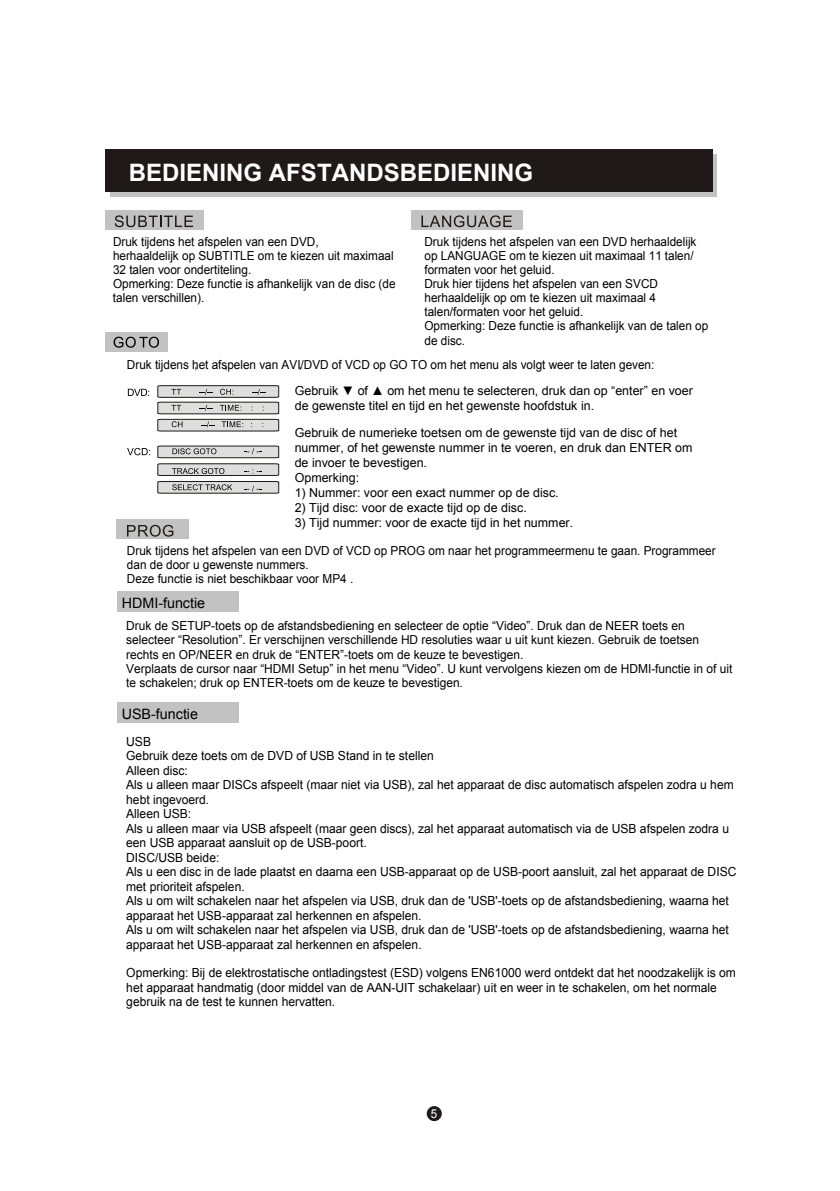
<style>
.page{position:relative;width:840px;height:1191px;background:#fff}
.page>*{position:absolute;margin:0;border:0;box-sizing:border-box;transform-origin:0 0}
.t1{font:700 24px "Arial";color:#fff}
.t2{font:14.4px "Arial";color:#000}
.t3{font:12.6px/14.4px "Arial";color:#000;scale:.96 1}
.t4{font:12.4px/14.2px "Arial";color:#000;scale:.95 1}
.t5{font:12.4px/14.4px "Arial";color:#000;scale:.96 1}
.t6{font:12.4px/15px "Arial";color:#000}
.t7{font:12.4px "Arial";color:#fff;scale:.93 1}
.s1{font-style:inherit}
</style>
<div class="page">
<div style="left:426px;top:1106px;width:15px;height:15px;background:#1f1a17;border-radius:50%"></div>
<div style="left:110px;top:154px;width:606px;height:43px;background:#c2c2c2"></div>
<div style="left:105px;top:149px;width:607px;height:43px;background:#1f1a17"></div>
<div style="left:105px;top:210px;width:98px;height:19px;background:#c2c2c2"></div>
<svg style="left:115px;top:215px;width:78px;height:12px"></svg>
<div style="left:411px;top:210px;width:111px;height:19px;background:#c2c2c2"></div>
<svg style="left:421px;top:215px;width:90px;height:12px"></svg>
<div style="left:105px;top:332px;width:62px;height:19px;background:#c2c2c2"></div>
<svg style="left:113px;top:337px;width:46px;height:11px"></svg>
<svg style="left:128px;top:389px;width:21px;height:7px"></svg>
<svg style="left:127px;top:448px;width:23px;height:7px"></svg>
<div style="left:117px;top:520px;width:72px;height:19px;background:#c2c2c2"></div>
<svg style="left:127px;top:525px;width:46px;height:11px"></svg>
<div style="left:117px;top:591px;width:121px;height:20px;background:#c2c2c2"></div>
<svg style="left:157px;top:385px;width:122px;height:46px;background:#c2c2c1"></svg>
<svg style="left:157px;top:445px;width:122px;height:48px"></svg>
<div style="left:117px;top:703px;width:121px;height:20px;background:#c2c2c2"></div>
<h1 class="t1" style="left:129px;top:157px;width:406px">BEDIENING AFSTANDSBEDIENING</h1>
<p class="t4" style="left:113px;top:234px;width:299px">Druk tijdens het afspelen van een DVD,<br>herhaaldelijk op SUBTITLE om te kiezen uit maximaal 32 talen voor ondertiteling.<br>Opmerking: Deze functie is afhankelijk van de disc (de talen verschillen).</p>
<p class="t4" style="left:424px;top:234px;width:300px">Druk tijdens het afspelen van een DVD herhaaldelijk op LANGUAGE om te kiezen uit maximaal 1<span class="s1">1</span> talen/ formaten voor het geluid.<br>Druk hier tijdens het afspelen van een SVCD herhaaldelijk op om te kiezen uit maximaal 4 talen/formaten voor het geluid.<br>Opmerking: Deze functie is afhankelijk van de talen op de disc.</p>
<p class="t4" style="left:127px;top:357px;width:556px">Druk tijdens het afspelen van AVI/DVD of VCD op GO TO om het menu als volgt weer te laten geven:</p>
<p class="t6" style="left:294px;top:383px;width:399px">Gebruik ▼ of ▲ om het menu te selecteren, druk dan op “enter” en voer de gewenste titel en tijd en het gewenste hoofdstuk in.</p>
<p class="t6" style="left:294px;top:425px;width:399px">Gebruik de numerieke toetsen om de gewenste tijd van de disc of het nummer, of het gewenste nummer in te voeren, en druk dan ENTER om de invoer te bevestigen.<br>Opmerking:</p>
<p class="t6" style="left:294px;top:485px;width:265px">1) Nummer: voor een exact nummer op de disc.</p>
<p class="t6" style="left:294px;top:500px;width:233px">2) Tijd disc: voor de exacte tijd op de disc.</p>
<p class="t6" style="left:294px;top:515px;width:280px">3) Tijd nummer: voor de exacte tijd in het nummer.</p>
<p class="t4" style="left:127px;top:543px;width:621px">Druk tijdens het afspelen van een DVD of VCD op PROG om naar het programmeermenu te gaan. Programmeer dan de door u gewenste nummers.<br>Deze functie is niet beschikbaar voor MP4 .</p>
<p class="t5" style="left:126px;top:618px;width:632px">Druk de SETUP-toets op de afstandsbediening en selecteer de optie “Video”. Druk dan de NEER toets en selecteer “Resolution”. Er verschijnen verschillende HD resoluties waar u uit kunt kiezen. Gebruik de toetsen rechts en OP/NEER en druk de “ENTER”-toets om de keuze te bevestigen.<br>Verplaats de cursor naar “HDMI Setup” in het menu “Video”. U kunt vervolgens kiezen om de HDMI-functie in of uit te schakelen; druk op ENTER-toets om de keuze te bevestigen.</p>
<p class="t2" style="left:122px;top:593px;width:85px">HDMI-functie</p>
<p class="t2" style="left:122px;top:705px;width:78px">USB-functie</p>
<p class="t3" style="left:126px;top:734px;width:637px">USB<br>Gebruik deze toets om de DVD of USB Stand in te stellen<br>Alleen disc:<br>Als u alleen maar DISCs afspeelt (maar niet via USB), zal het apparaat de disc automatisch afspelen zodra u hem hebt ingevoerd.<br>Alleen USB:<br>Als u alleen maar via USB afspeelt (maar geen discs), zal het apparaat automatisch via de USB afspelen zodra u een USB apparaat aansluit op de USB-poort.<br>DISC/USB beide:<br>Als u een disc in de lade plaatst en daarna een USB-apparaat op de USB-poort aansluit, zal het apparaat de DISC met prioriteit afspelen.<br>Als u om wilt schakelen naar het afspelen via USB, druk dan de 'USB'-toets op de afstandsbediening, waarna het apparaat het USB-apparaat zal herkennen en afspelen.<br>Als u om wilt schakelen naar het afspelen via USB, druk dan de 'USB'-toets op de afstandsbediening, waarna het apparaat het USB-apparaat zal herkennen en afspelen.</p>
<p class="t3" style="left:126px;top:965px;width:636px">Opmerking: Bij de elektrostatische ontladingstest (ESD) volgens EN<span class="s1">61000</span> werd ontdekt dat het noodzakelijk is om het apparaat handmatig (door middel van de AAN-UIT schakelaar) uit en weer in te schakelen, om het normale gebruik na de test te kunnen hervatten.</p>
<p class="t7" style="left:430px;top:1107px;width:8px">5</p>
</div>
